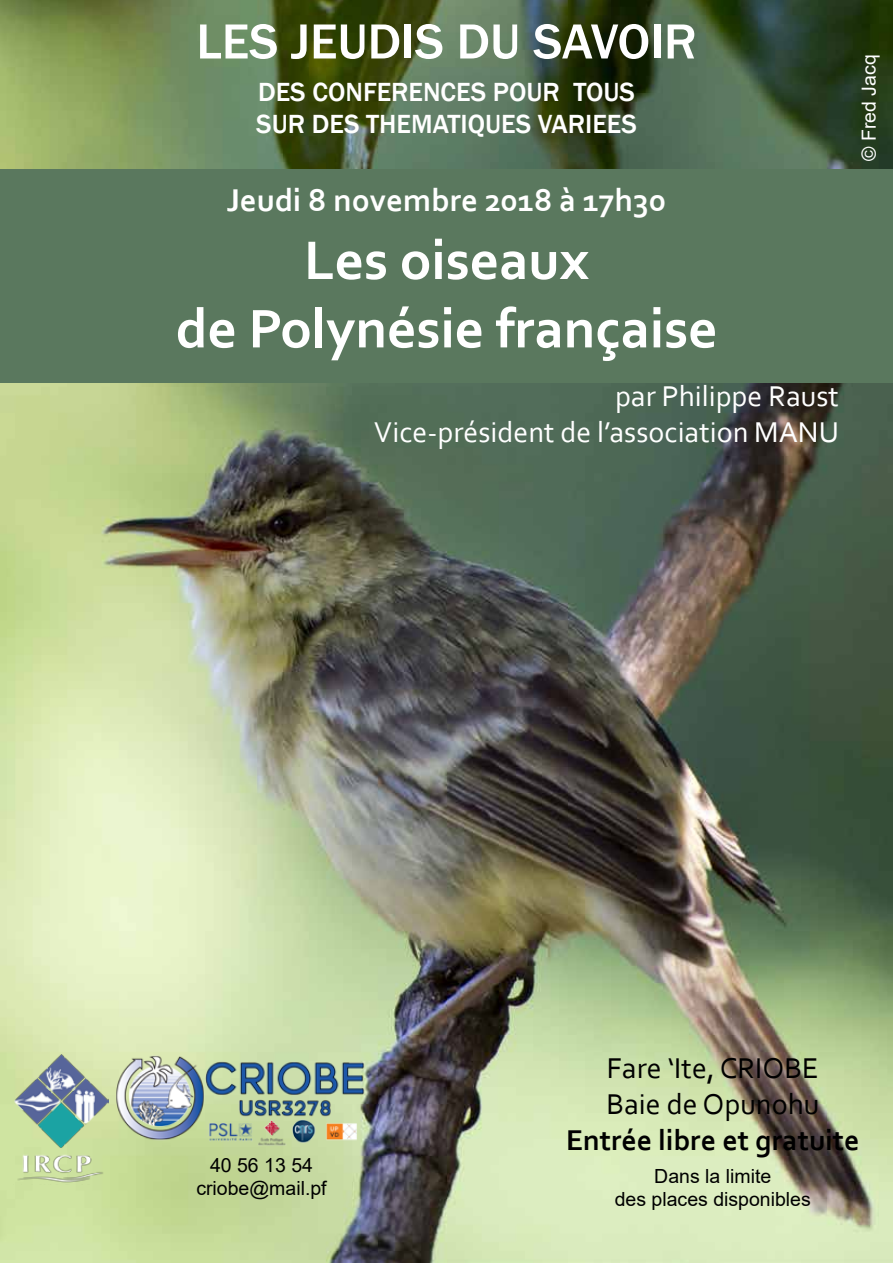
<style>
.page{position:relative;width:893px;height:1263px;background:#fff}
.page>*{position:absolute;margin:0;border:0;box-sizing:border-box;transform-origin:0 0}
.t1{font:700 57px/68.4px "Corbel";color:#fff;text-align:center}
.t2{font:500 51px "Franklin Gothic";color:#fff}
.t3{font:700 33px "Corbel";color:#fff}
.t4{font:30px/36px "Corbel";color:#fff;text-align:right}
.t5{font:30px/36px "Corbel";color:#000}
.t6{font:700 30px "Corbel";color:#000}
.t7{font:500 27px/32.4px "Franklin Gothic";color:#fff}
.t8{font:19.5px/23.4px "Arial";color:#000;text-align:center}
.t9{font:19.5px "Arial";color:#fff}
</style>
<div class="page">
<img style="left:0;top:0;width:893px;height:1263px">
<div style="left:0;top:169px;width:893px;height:214px;background:#5a785e"></div>
<img style="left:116px;top:1046px;width:255px;height:102px">
<img style="left:14px;top:1054px;width:95px;height:130px">
<h2 class="t2" style="left:196px;top:10px;width:502px">LES JEUDIS DU SAVOIR</h2>
<h3 class="t7" style="left:256px;top:76px;width:382px">DES CONFERENCES POUR TOUS<br>SUR DES THEMATIQUES VARIEES</h3>
<h3 class="t3" style="left:227px;top:179px;width:441px">Jeudi 8 novembre 2018 à 17h30</h3>
<h1 class="t1" style="left:176px;top:224px;width:543px">Les oiseaux<br>de Polynésie française</h1>
<h3 class="t4" style="left:374px;top:377px;width:466px">par Philippe Raust<br>Vice-président de l’association MANU</h3>
<p class="t9" style="left:856px;top:161px;width:108px;rotate:-90deg">© Fred Jacq</p>
<p class="t8" style="left:196px;top:1153px;width:132px">40 56 13 54 criobe@mail.pf</p>
<h3 class="t5" style="left:606px;top:1049px;width:214px">Fare ‘Ite, CRIOBE<br>Baie de Opunohu</h3>
<h3 class="t6" style="left:566px;top:1121px;width:295px">Entrée libre et gratuite</h3>
<p class="t8" style="left:615px;top:1164px;width:198px">Dans la limite<br>des places disponibles</p>
</div>
